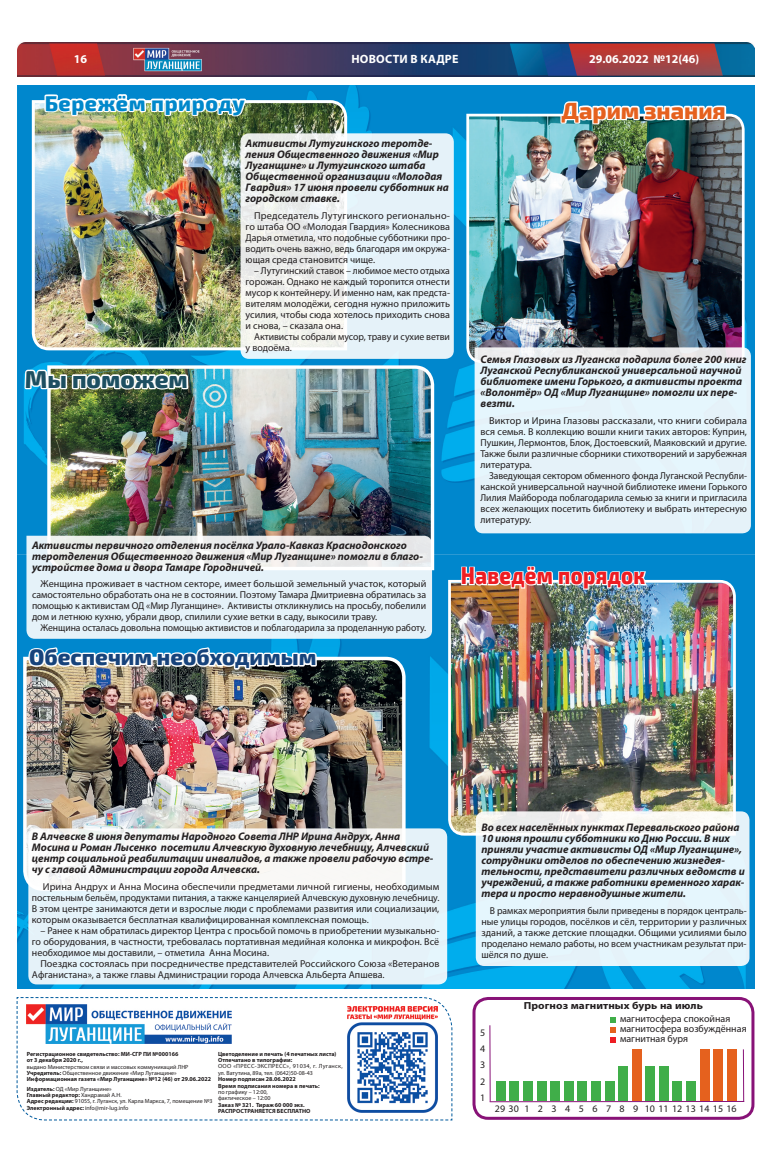
<style>
.page{position:relative;width:780px;height:1149px;background:#fff}
.page>*{position:absolute;margin:0;border:0;box-sizing:border-box;transform-origin:0 0}
.t1{font:800 24px "Exo 2";letter-spacing:.02em;color:#ee1d23;scale:.83 1}
.t2{font:800 24px "Exo 2";color:#1d4f61}
.t3{font:800 23px "Exo 2";color:#e5611e}
.t4{font:800 22px "Exo 2";color:#17437b}
.t5{font:800 21px "Exo 2";letter-spacing:.03em;color:#0088cb}
.t6{font:700 12px "Myriad Pro";color:#fff}
.t7{font:700 12px "Myriad Pro";letter-spacing:.02em;color:#fff}
.t8{font:italic 700 11px/11px "Myriad Pro";color:#231f20}
.t9{font:700 10.2px "Myriad Pro";letter-spacing:.01em;color:#231f20;scale:1.1 1}
.t10{font:10px/11px "Myriad Pro";color:#231f20;text-align:justify}
.t11{font:6px/6.4px "Myriad Pro";color:#231f20}
.t12{font:700 6px/6.4px "Myriad Pro";color:#231f20}
.t13{font:6px/6.4px "Myriad Pro";letter-spacing:.02em;color:#231f20}
.s1{font-weight:700}
</style>
<div class="page">
<img style="left:17px;top:43px;width:737px;height:34px">
<svg style="left:16px;top:997px;width:437px;height:123px"></svg>
<img style="left:27px;top:1004px;width:205px;height:39px">
<div style="left:472px;top:996px;width:282px;height:123px;border:3px solid #881277;border-radius:14px"></div>
<hr style="left:489px;top:1024px;width:1px;height:77px;background:#881277">
<hr style="left:489px;top:1100px;width:255px;height:1px;background:#881277">
<hr style="left:742px;top:1049px;width:2px;height:52px;background:#881277">
<div style="left:495px;top:1080px;width:10px;height:20px;background:#40ae49"></div>
<div style="left:509px;top:1080px;width:10px;height:20px;background:#40ae49"></div>
<div style="left:523px;top:1080px;width:10px;height:20px;background:#40ae49"></div>
<div style="left:550px;top:1080px;width:10px;height:20px;background:#40ae49"></div>
<div style="left:563px;top:1080px;width:10px;height:20px;background:#40ae49"></div>
<div style="left:577px;top:1080px;width:10px;height:20px;background:#40ae49"></div>
<div style="left:591px;top:1080px;width:9px;height:20px;background:#40ae49"></div>
<div style="left:604px;top:1080px;width:10px;height:20px;background:#40ae49"></div>
<div style="left:618px;top:1066px;width:10px;height:34px;background:#40ae49"></div>
<div style="left:631px;top:1049px;width:10px;height:51px;background:#e5611e"></div>
<div style="left:645px;top:1066px;width:10px;height:34px;background:#40ae49"></div>
<div style="left:659px;top:1066px;width:9px;height:34px;background:#40ae49"></div>
<div style="left:672px;top:1080px;width:10px;height:20px;background:#40ae49"></div>
<div style="left:686px;top:1080px;width:10px;height:20px;background:#40ae49"></div>
<div style="left:699px;top:1049px;width:10px;height:51px;background:#e5611e"></div>
<div style="left:713px;top:1049px;width:10px;height:51px;background:#e5611e"></div>
<div style="left:726px;top:1049px;width:10px;height:51px;background:#e5611e"></div>
<svg style="left:610px;top:1017px;width:6px;height:25px"></svg>
<div style="left:536px;top:1080px;width:10px;height:20px;background:#40ae49"></div>
<img style="left:17px;top:86px;width:737px;height:902px">
<img style="left:465px;top:112px;width:281px;height:252px">
<img style="left:446px;top:578px;width:291px;height:258px">
<img style="left:30px;top:99px;width:318px;height:253px">
<svg style="left:476px;top:811px;width:273px;height:154px;fill:#e5f6f9"></svg>
<svg style="left:240px;top:133px;width:214px;height:226px;fill:#e5f2f9"></svg>
<svg style="left:43px;top:42px;width:206px;height:75px"></svg>
<svg style="left:460px;top:398px;width:187px;height:192px"></svg>
<img style="left:21px;top:654px;width:386px;height:238px">
<svg style="left:28px;top:828px;width:419px;height:156px;fill:#e5f4f9"></svg>
<svg style="left:27px;top:436px;width:291px;height:235px"></svg>
<svg style="left:474px;top:347px;width:276px;height:186px;fill:#e5f2f9"></svg>
<svg style="left:559px;top:42px;width:168px;height:84px"></svg>
<img style="left:46px;top:363px;width:390px;height:208px">
<img style="left:23px;top:158px;width:167px;height:233px">
<svg style="left:26px;top:535px;width:406px;height:103px;fill:#e5f2f9"></svg>
<p class="t7" style="left:74px;top:51px;width:15px">16</p>
<p class="t7" style="left:351px;top:51px;width:108px">НОВОСТИ В КАДРЕ</p>
<p class="t6" style="left:589px;top:51px;width:112px">29.06.2022 №12(46)</p>
<h3 class="t5" style="left:45px;top:90px;width:201px">Бережём природу</h3>
<h1 class="t2" style="left:25px;top:364px;width:165px">Мы поможем</h1>
<p class="t8" style="left:245px;top:138px;width:205px">Активисты Лутугинского теротде&shy;ления Общественного движения «Мир<br>Луганщине» и Лутугинского штаба<br>Общественной организации «Молодая<br>Гвардия» 17 июня провели субботник на городском ставке.</p>
<p class="t10" style="left:245px;top:210px;width:206px;text-indent:9px">Председатель Лутугинского регионально&shy;го штаба ОО «Молодая Гвардия» Колесникова Дарья отметила, что подобные субботники про&shy;водить очень важно, ведь благодаря им окружа&shy;ющая среда становится чище.</p>
<p class="t10" style="left:245px;top:265px;width:206px;text-indent:9px">– Лутугинский ставок – любимое место отдыха горожан. Однако не каждый торопится отнести мусор к контейнеру. И именно нам, как предста&shy;вителям молодёжи, сегодня нужно приложить усилия, чтобы сюда хотелось приходить снова и снова, – сказала она.</p>
<p class="t10" style="left:245px;top:331px;width:206px;text-indent:9px">Активисты собрали мусор, траву и сухие ветви у водоёма.</p>
<p class="t8" style="left:32px;top:539px;width:392px">Активисты первичного отделения посёлка Урало-Кавказ Краснодонского теротделения Общественного движения «Мир Луганщине» помогли в благо&shy;устройстве дома и двора Тамаре Городничей.</p>
<p class="t10" style="left:32px;top:578px;width:396px;text-indent:9px">Женщина проживает в частном секторе, имеет большой земельный участок, который самостоятельно обработать она не в состоянии. Поэтому Тамара Дмитриевна обратилась за помощью к активистам ОД «Мир Луганщине». Активисты откликнулись на просьбу, побелили дом и летнюю кухню, убрали двор, спилили сухие ветки в саду, выкосили траву.</p>
<p class="t10" style="left:40px;top:622px;width:387px">Женщина осталась довольна помощью активистов и поблагодарила за проделанную работу.</p>
<h3 class="t4" style="left:29px;top:643px;width:289px">Обеспечим необходимым</h3>
<h2 class="t3" style="left:561px;top:97px;width:166px">Дарим знания</h2>
<p class="t8" style="left:480px;top:353px;width:267px">Семья Глазовых из Луганска подарила более 200 книг Луганской Республиканской универсальной научной библиотеке имени Горького, а активисты проекта «Волонтёр» ОД «Мир Луганщине» помогли их пере&shy;везти.</p>
<p class="t10" style="left:480px;top:415px;width:268px;text-indent:9px">Виктор и Ирина Глазовы рассказали, что книги собирала вся семья. В коллекцию вошли книги таких авторов: Куприн, Пушкин, Лермонтов, Блок, Достоевский, Маяковский и другие.<br>Также были различные сборники стихотворений и зарубежная литература.</p>
<p class="t10" style="left:480px;top:470px;width:268px;text-indent:9px">Заведующая сектором обменного фонда Луганской Республи&shy;канской универсальной научной библиотеке имени Горького Лилия Майборода поблагодарила семью за книги и пригласила всех желающих посетить библиотеку и выбрать интересную литературу.</p>
<h1 class="t1" style="left:461px;top:561px;width:223px">Наведём порядок</h1>
<p class="t8" style="left:32px;top:830px;width:403px">В Алчевске 8 июня депутаты Народного Совета ЛНР Ирина Андрух, Анна Мосина и Роман Лысенко посетили Алчевскую духовную лечебницу, Алчевский центр социальной реабилитации инвалидов, а также провели рабочую встре&shy;чу с главой Администрации города Алчевска.</p>
<p class="t10" style="left:32px;top:880px;width:409px;text-indent:11px">Ирина Андрух и Анна Мосина обеспечили предметами личной гигиены, необходимым постельным бельём, продуктами питания, а также канцелярией Алчевскую духовную лечебницу.<br>В этом центре занимаются дети и взрослые люди с проблемами развития или социализации, которым оказывается бесплатная квалифицированная комплексная помощь.</p>
<p class="t10" style="left:32px;top:924px;width:409px;text-indent:9px">– Ранее к нам обратилась директор Центра с просьбой помочь в приобретении музыкально&shy;го оборудования, в частности, требовалась портативная медийная колонка и микрофон. Всё необходимое мы доставили, – отметила Анна Мосина.</p>
<p class="t10" style="left:32px;top:957px;width:409px;text-indent:9px">Поездка состоялась при посредничестве представителей Российского Союза «Ветеранов<br>Афганистана», а также главы Администрации города Алчевска Альберта Апшева.</p>
<p class="t12" style="left:218px;top:1049px;width:120px">Цветоделение и печать (4 печатных листа)<br>Отпечатано в типографии:</p>
<p class="t13" style="left:218px;top:1062px;width:126px">ООО «ПРЕСС-ЭКСПРЕСС», 91034, г. Луганск, ул. Ватутина, 89а, тел. (0642)50-08-43</p>
<p class="t12" style="left:218px;top:1075px;width:103px">Номер подписан 28.06.2022<br>Время подписания номера в печать:</p>
<p class="t11" style="left:218px;top:1088px;width:54px">по графику – 12:00, фактическое – 12:00</p>
<p class="t12" style="left:218px;top:1101px;width:94px">Заказ № 321. Тираж 60 000 экз.<br>РАСПРОСТРАНЯЕТСЯ БЕСПЛАТНО</p>
<p class="t12" style="left:27px;top:1049px;width:153px">Регистрационное свидетельство: МИ-СГР ПИ №000166 от 3 декабря 2020 г.,</p>
<p class="t11" style="left:27px;top:1062px;width:186px">выдано Министерством связи и массовых коммуникаций ЛНР<br><span class="s1">Учредитель:</span> Общественное движение «Мир Луганщине»<br><span class="s1">Информационная газета «Мир Луганщине» №12 (46) от 29.06.2022</span></p>
<p class="t11" style="left:27px;top:1084px;width:187px"><span class="s1">Издатель:</span> ОД «Мир Луганщине»<br><span class="s1">Главный редактор:</span> Хандрамай А.Н.<br><span class="s1">Адрес редакции:</span> 91055, г. Луганск, ул. Карла Маркса, 7, помещение №3<br><span class="s1">Электронный адрес:</span> info@mir-lug.info</p>
<p class="t8" style="left:481px;top:821px;width:265px">Во всех населённых пунктах Перевальского района 10 июня прошли субботники ко Дню России. В них приняли участие активисты ОД «Мир Луганщине», сотрудники отделов по обеспечению жизнедея&shy;тельности, представители различных ведомств и учреждений, а также работники временного харак&shy;тера и просто неравнодушные жители.</p>
<p class="t10" style="left:481px;top:904px;width:267px;text-indent:9px">В рамках мероприятия были приведены в порядок централь&shy;ные улицы городов, посёлков и сёл, территории у различных зданий, а также детские площадки. Общими усилиями было проделано немало работы, но всем участникам результат при&shy;шёлся по душе.</p>
<p class="t10" style="left:480px;top:1023px;width:7px;line-height:16.2px">5<br>4<br>3<br>2<br>1</p>
<p class="t9" style="left:523px;top:998px;width:164px">Прогноз магнитных бурь на июль</p>
<p class="t10" style="left:620px;top:1013px;width:128px;line-height:10px;text-align:left">магнитосфера спокойная магнитосфера возбуждённая магнитная буря</p>
<p class="t10" style="left:495px;top:1102px;width:243px">29 30 1 2 3 4 5 6 7 8 9 10 11 12 13 14 15 16</p>
</div>
